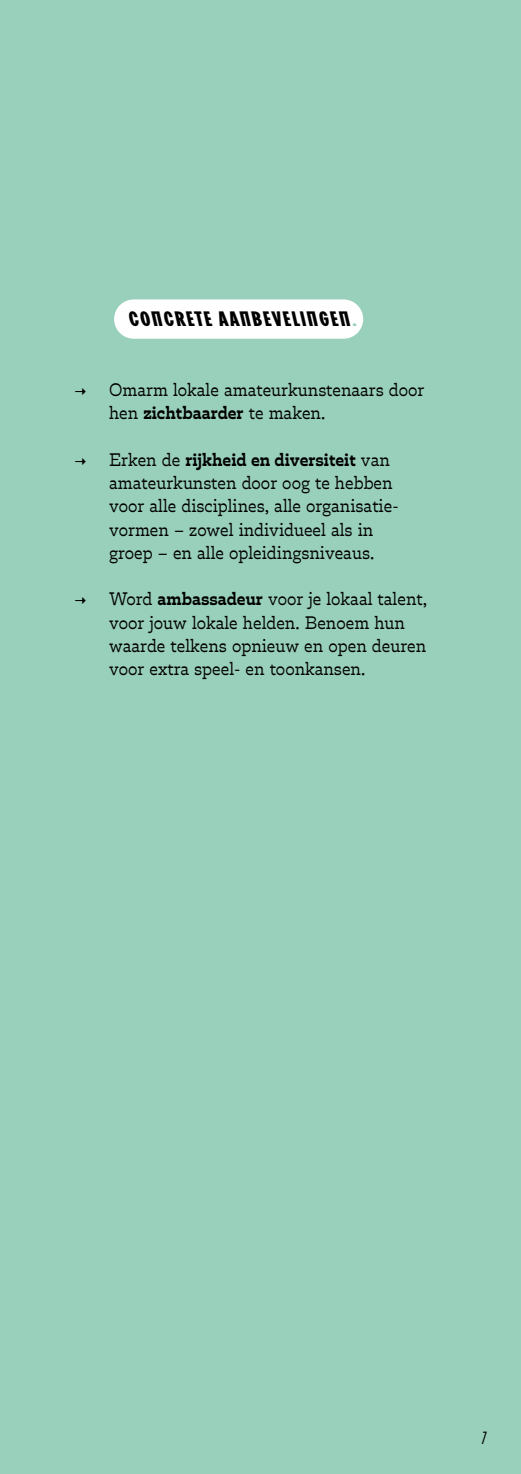
<style>
.page{position:relative;width:521px;height:1474px;background:#fff}
.page>*{position:absolute;margin:0;border:0;box-sizing:border-box;transform-origin:0 0}
.t1{font:22.75px "BC Ludva Bold Back Slant";letter-spacing:.05em;color:#000;scale:1.3 1}
.t2{font:19.25px "BC Ludva Regular Slant";color:#000}
.t3{font:17.5px/23.3px "Trilby";color:#000}
.t4{font:17.5px "BC Ludva";color:#000}
.s1{color:#99d0bc}
.s2{font-weight:700}
</style>
<div class="page">
<div style="left:0;top:0;width:521px;height:1473px;background:#99d0bc"></div>
<div style="left:114px;top:299px;width:249px;height:40px;background:#fff;border-radius:20px"></div>
<h1 class="t1" style="left:129px;top:308px;width:176px">CONCRETE AANBEVELINGEN<span class="s1">.</span></h1>
<p class="t4" style="left:74px;top:382px;width:14px">⟶</p>
<p class="t3" style="left:109px;top:378px;width:317px">Omarm lokale amateurkunstenaars door hen <span class="s2">zichtbaarder</span> te maken.</p>
<p class="t4" style="left:74px;top:452px;width:14px">⟶</p>
<p class="t3" style="left:109px;top:448px;width:291px">Erken de <span class="s2">rijkheid en diversiteit</span> van amateurkunsten door oog te hebben voor alle disciplines, alle organisatie&shy;vormen – zowel individueel als in groep – en alle opleidingsniveaus.</p>
<p class="t4" style="left:74px;top:591px;width:14px">⟶</p>
<p class="t3" style="left:109px;top:587px;width:319px">Word <span class="s2">ambassadeur</span> voor je lokaal talent, voor jouw lokale helden. Benoem hun waarde telkens opnieuw en open deuren voor extra speel- en toonkansen.</p>
<p class="t2" style="left:482px;top:1428px;width:6px">7</p>
</div>
